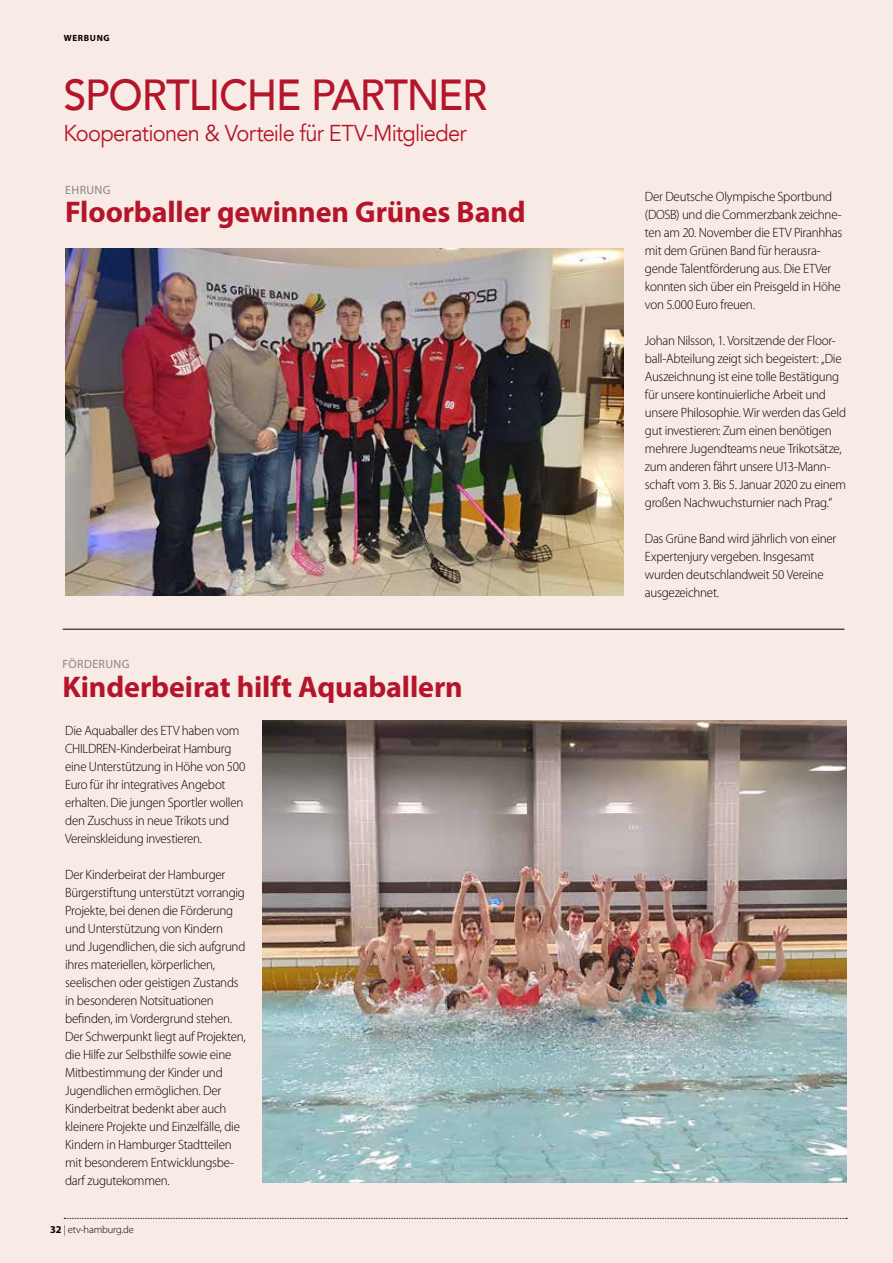
<style>
.page{position:relative;width:893px;height:1263px;background:#f8eae5}
.page>*{position:absolute;margin:0;border:0;box-sizing:border-box;transform-origin:0 0}
.t1{font:500 43.35px "Avenir";letter-spacing:-.03em;color:#b5152b;scale:.95 1}
.t2{font:700 30px "Myriad Pro";letter-spacing:-.005em;color:#b5152b}
.t3{font:22.95px "Avenir";letter-spacing:-.035em;color:#b5152b;scale:.95 1}
.t4{font:300 13.5px/18px "Myriad Pro";letter-spacing:-.02em;color:#000;scale:.96 1}
.t5{font:12px "Myriad Pro";letter-spacing:.03em;color:#87888a}
.t6{font:300 10.5px "Myriad Pro";letter-spacing:-.015em;color:#000}
.t7{font:700 9px "Myriad Pro";letter-spacing:.07em;color:#000}
.s1{font-weight:700}
</style>
<div class="page">
<svg style="left:64px;top:1218px;width:783px;height:1px"></svg>
<hr style="left:63px;top:629px;width:781px;height:1px;background:#000">
<img style="left:65px;top:248px;width:559px;height:347px">
<img style="left:263px;top:721px;width:583px;height:461px">
<p class="t7" style="left:64px;top:32px;width:47px">WERBUNG</p>
<h1 class="t1" style="left:63px;top:58px;width:448px">SPORTLICHE PARTNER</h1>
<h3 class="t3" style="left:63px;top:119px;width:426px">Kooperationen &amp; Vorteile für ETV-Mitglieder</h3>
<p class="t5" style="left:65px;top:183px;width:47px">EHRUNG</p>
<h2 class="t2" style="left:65px;top:193px;width:462px">Floorballer gewinnen Grünes Band</h2>
<p class="t5" style="left:62px;top:657px;width:69px">FÖRDERUNG</p>
<h2 class="t2" style="left:62px;top:667px;width:402px">Kinderbeirat hilft Aquaballern</h2>
<p class="t4" style="left:65px;top:721px;width:189px">Die Aquaballer des ETV haben vom CHILDREN-Kinderbeirat Hamburg eine Unterstützung in Höhe von 500<br>Euro für ihr integratives Angebot erhalten. Die jungen Sportler wollen den Zuschuss in neue Trikots und Vereinskleidung investieren.</p>
<p class="t4" style="left:65px;top:865px;width:190px">Der Kinderbeirat der Hamburger Bürgerstiftung unterstützt vorrangig Projekte, bei denen die Förderung und Unterstützung von Kindern und Jugendlichen, die sich aufgrund ihres materiellen, körperlichen, seelischen oder geistigen Zustands in besonderen Notsituationen befinden, im Vordergrund stehen.<br>Der Schwerpunkt liegt auf Projekten, die Hilfe zur Selbsthilfe sowie eine Mitbestimmung der Kinder und Jugendlichen ermöglichen. Der Kinderbeitrat bedenkt aber auch kleinere Projekte und Einzelfälle, die Kindern in Hamburger Stadtteilen mit besonderem Entwicklungsbe&shy;darf zugutekommen.</p>
<p class="t6" style="left:50px;top:1224px;width:85px"><span class="s1">32</span> | etv-hamburg.de</p>
<p class="t4" style="left:645px;top:188px;width:207px">Der Deutsche Olympische Sportbund (DOSB) und die Commerzbank zeichne&shy;ten am 20. November die ETV Piranhhas mit dem Grünen Band für herausra&shy;gende Talentförderung aus. Die ETVer konnten sich über ein Preisgeld in Höhe von 5.000 Euro freuen.</p>
<p class="t4" style="left:645px;top:332px;width:211px">Johan Nilsson, 1. Vorsitzende der Floor&shy;ball-Abteilung zeigt sich begeistert: „Die Auszeichnung ist eine tolle Bestätigung für unsere kontinuierliche Arbeit und unsere Philosophie. Wir werden das Geld gut investieren: Zum einen benötigen mehrere Jugendteams neue Trikotsätze, zum anderen fährt unsere U13-Mann&shy;schaft vom 3. Bis 5. Januar 2020 zu einem großen Nachwuchsturnier nach Prag.“</p>
<p class="t4" style="left:645px;top:530px;width:201px">Das Grüne Band wird jährlich von einer<br>Expertenjury vergeben. Insgesamt wurden deutschlandweit 50 Vereine ausgezeichnet.</p>
</div>
